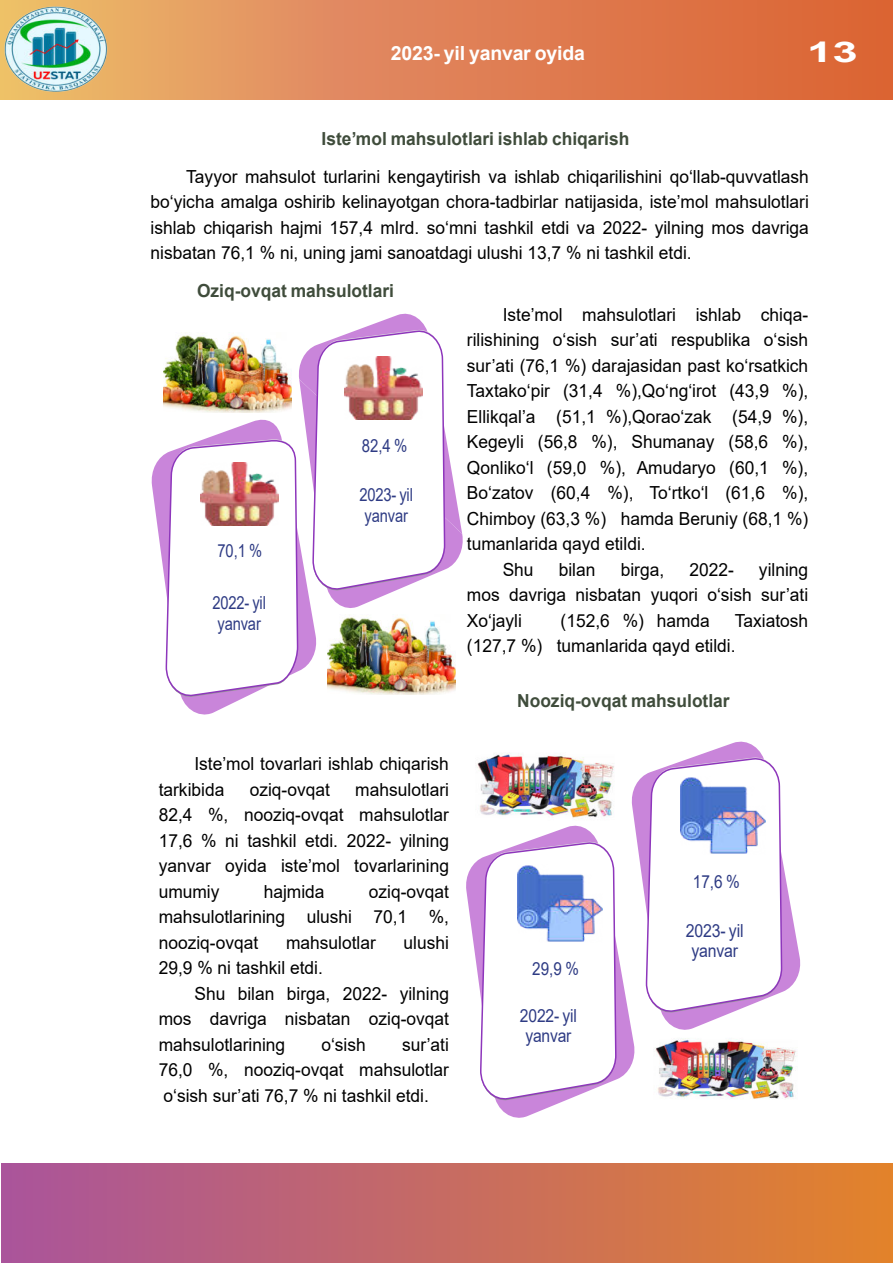
<style>
.page{position:relative;width:893px;height:1263px;background:#fff}
.page>*{position:absolute;margin:0;border:0;box-sizing:border-box;transform-origin:0 0}
.t1{font:700 28.5px "Arial";color:#fff;scale:1.6 1}
.t2{font:700 19.5px "Arial";letter-spacing:-.01em;color:#fff}
.t3{font:18px/25.5px "Arial";color:#000;text-align:justify}
.t4{font:700 18px "Arial";color:#3f4c3b}
.t5{font:18px/21.1px "Arial";letter-spacing:-.01em;color:#2e3b84;scale:.82 1}
.t6{font:18px/20.1px "Arial";letter-spacing:-.01em;color:#2e3b84;text-align:center;scale:.87 1}
.t7{font:18px/19.8px "Arial";letter-spacing:-.01em;color:#2e3b84;text-align:center;scale:.88 1}
.t8{font:18px "Arial";letter-spacing:-.01em;color:#2e3b84;scale:.86 1}
.t9{font:18px "Arial";letter-spacing:-.01em;color:#2e3b84;scale:.85 1}
.t10{font:18px "Arial";letter-spacing:-.01em;color:#2e3b84;scale:.83 1}
</style>
<div class="page">
<svg style="left:111px;top:0;width:782px;height:99px;background:#e08151"></svg>
<div style="left:1px;top:1164px;width:892px;height:99px;background:linear-gradient(to right,#aa549b,#e2832a)"></div>
<svg style="left:631px;top:741px;width:170px;height:289px"></svg>
<svg style="left:645px;top:755px;width:138px;height:260px"></svg>
<svg style="left:466px;top:822px;width:170px;height:296px"></svg>
<svg style="left:479px;top:840px;width:137px;height:263px"></svg>
<img style="left:476px;top:752px;width:140px;height:73px">
<img style="left:655px;top:1038px;width:141px;height:61px">
<svg style="left:151px;top:454px;width:90px;height:261px"></svg>
<svg style="left:165px;top:313px;width:298px;height:386px"></svg>
<img style="left:327px;top:614px;width:128px;height:80px">
<img style="left:200px;top:462px;width:78px;height:63px">
<img style="left:344px;top:357px;width:79px;height:63px">
<img style="left:680px;top:776px;width:86px;height:79px">
<img style="left:518px;top:865px;width:85px;height:78px">
<div style="left:438px;top:1102px;width:29px;height:20px;background:#fff"></div>
<img style="left:0;top:0;width:111px;height:100px">
<p class="t2" style="left:391px;top:40px;width:195px">2023- yil yanvar oyida</p>
<h1 class="t1" style="left:807px;top:32px;width:33px">13</h1>
<p class="t4" style="left:322px;top:126px;width:309px">Iste’mol mahsulotlari ishlab chiqarish</p>
<p class="t3" style="left:151px;top:165px;width:660px;text-indent:36px">Tayyor mahsulot turlarini kengaytirish va ishlab chiqarilishini qo‘llab-quvvatlash bo‘yicha amalga oshirib kelinayotgan chora-tadbirlar natijasida, iste’mol mahsulotlari ishlab chiqarish hajmi 157,4 mlrd. so‘mni tashkil etdi va 2022- yilning mos davriga nisbatan 76,1 % ni, uning jami sanoatdagi ulushi 13,7 % ni tashkil etdi.</p>
<p class="t4" style="left:197px;top:278px;width:199px">Oziq-ovqat mahsulotlari</p>
<p class="t3" style="left:503px;top:303px;width:307px">Iste’mol mahsulotlari ishlab chiqa-</p>
<p class="t3" style="left:467px;top:329px;width:343px">rilishining o‘sish sur’ati respublika o‘sish</p>
<p class="t3" style="left:467px;top:354px;width:343px">sur’ati (76,1 %) darajasidan past ko‘rsatkich</p>
<p class="t3" style="left:467px;top:380px;width:343px">Taxtako‘pir (31,4 %),Qo‘ng‘irot (43,9 %),</p>
<p class="t3" style="left:467px;top:405px;width:343px">Ellikqal’a (51,1 %),Qorao‘zak (54,9 %),</p>
<p class="t3" style="left:467px;top:429px;width:343px">Kegеyli (56,8 %), Shumanay (58,6 %),</p>
<p class="t3" style="left:467px;top:456px;width:343px">Qonliko‘l (59,0 %), Amudaryo (60,1 %),</p>
<p class="t3" style="left:467px;top:482px;width:343px">Bo‘zatov (60,4 %), To‘rtko‘l (61,6 %),</p>
<p class="t3" style="left:467px;top:507px;width:343px">Chimboy (63,3 %) hamda Beruniy (68,1 %)</p>
<p class="t3" style="left:467px;top:533px;width:180px">tumanlarida qayd etildi.</p>
<p class="t3" style="left:503px;top:558px;width:32px">Shu</p>
<p class="t3" style="left:559px;top:558px;width:38px">bilan</p>
<p class="t3" style="left:621px;top:558px;width:45px">birga,</p>
<p class="t3" style="left:689px;top:558px;width:46px">2022-</p>
<p class="t10" style="left:362px;top:439px;width:56px">82,4 %</p>
<p class="t5" style="left:359px;top:486px;width:67px">2023- yil yanvar</p>
<p class="t5" style="left:217px;top:541px;width:56px">70,1 %</p>
<p class="t5" style="left:212px;top:594px;width:67px">2022- yil yanvar</p>
<p class="t3" style="left:467px;top:558px;width:343px;text-indent:292px">yilning mos davriga nisbatan yuqori o‘sish sur’ati Xo‘jayli</p>
<p class="t3" style="left:561px;top:607px;width:151px">(152,6 %) hamda</p>
<p class="t3" style="left:467px;top:607px;width:343px;text-indent:268px">Taxiatоsh (127,7 %) tumanlarida qayd etildi.</p>
<p class="t4" style="left:517px;top:688px;width:214px">Nooziq-ovqat mahsulotlar</p>
<p class="t3" style="left:159px;top:751px;width:292px;text-indent:36px">Isteʼmol tovarlari ishlab chiqarish tarkibida</p>
<p class="t3" style="left:159px;top:778px;width:292px;text-indent:197px">mahsulotlari 82,4 %, nooziq-ovqat mahsulotlar 17,6 % ni tashkil etdi. 2022- yilning yanvar oyida isteʼmol tovarlarining umumiy</p>
<p class="t3" style="left:250px;top:778px;width:82px">oziq-ovqat</p>
<p class="t3" style="left:159px;top:880px;width:292px;text-indent:210px">oziq-ovqat mahsulotlarining ulushi 70,1 %, nooziq-ovqat</p>
<p class="t3" style="left:264px;top:880px;width:62px">hajmida</p>
<p class="t3" style="left:286px;top:931px;width:91px">mahsulotlar</p>
<p class="t3" style="left:404px;top:931px;width:47px">ulushi</p>
<p class="t3" style="left:159px;top:957px;width:166px">29,9 % ni tashkil etdi.</p>
<p class="t3" style="left:194px;top:982px;width:256px">Shu bilan birga, 2022- yilning</p>
<p class="t3" style="left:159px;top:1008px;width:292px">mos davriga nisbatan oziq-ovqat</p>
<p class="t3" style="left:159px;top:1033px;width:128px">mahsulotlarining</p>
<p class="t3" style="left:321px;top:1033px;width:46px">o‘sish</p>
<p class="t3" style="left:159px;top:1033px;width:292px;text-indent:243px">sur’ati 76,0 %, nooziq-ovqat mahsulotlar o‘sish sur’ati 76,7 % ni tashkil etdi.</p>
<p class="t9" style="left:532px;top:961px;width:56px">29,9 %</p>
<p class="t6" style="left:520px;top:1007px;width:67px">2022- yil yanvar</p>
<p class="t8" style="left:693px;top:875px;width:56px">17,6 %</p>
<p class="t7" style="left:686px;top:922px;width:67px">2023- yil yanvar</p>
</div>
